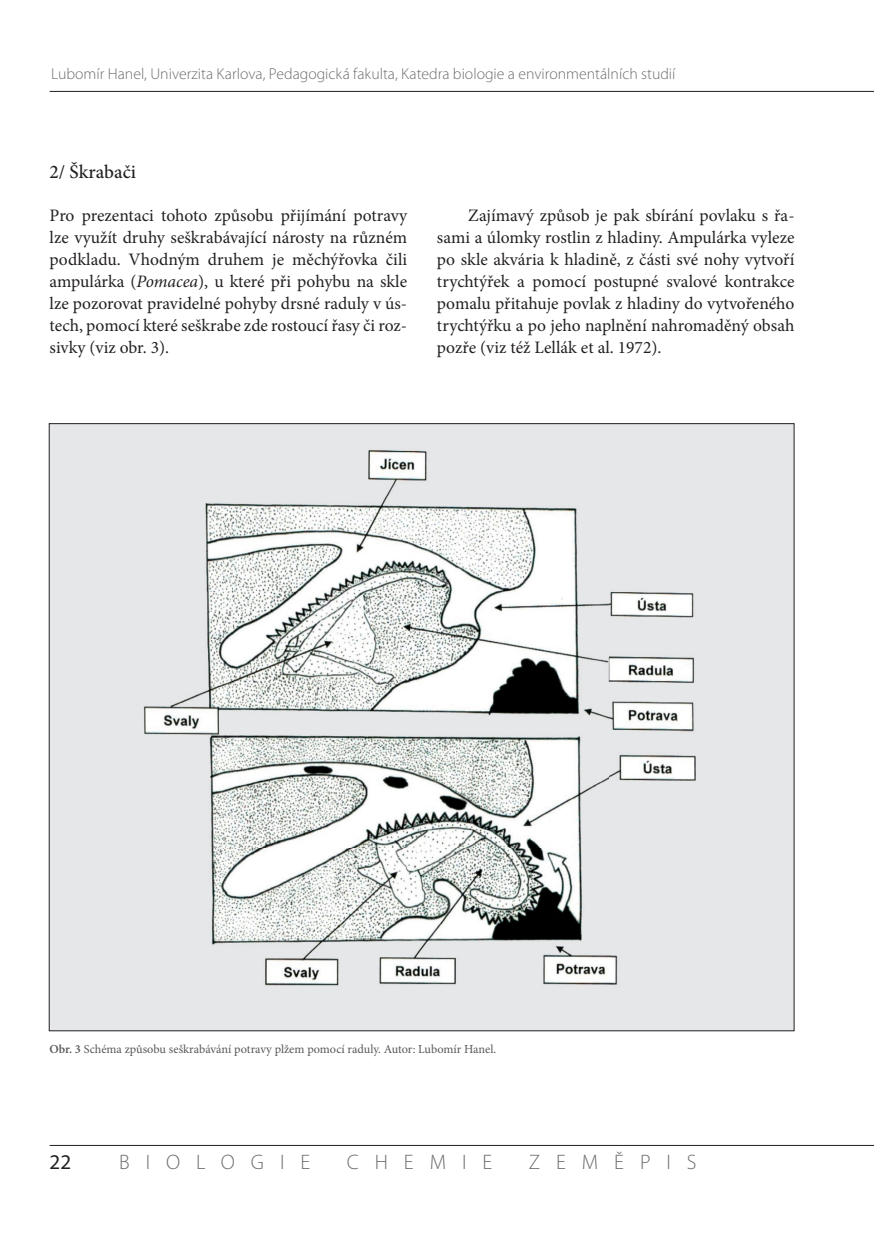
<style>
.page{position:relative;width:874px;height:1241px;background:#fff}
.page>*{position:absolute;margin:0;border:0;box-sizing:border-box;transform-origin:0 0}
.t1{font:300 21px "Myriad Pro";letter-spacing:.76em;color:#6c6d70}
.t2{font:21px "Myriad Pro";color:#231f20}
.t3{font:500 19.25px "Minion Pro";color:#231f20}
.t4{font:17.5px/21.9px "Minion Pro";color:#231f20;text-align:justify}
.t5{font:300 15.75px "Myriad Pro";color:#6c6d70}
.t6{font:12.25px "Minion Pro";letter-spacing:-.005em;color:#57585a}
.s1{font-style:italic}
.s2{font-weight:600}
</style>
<div class="page">
<hr style="left:50px;top:1144px;width:823px;height:1px;background:#231f20">
<hr style="left:50px;top:91px;width:823px;height:1px;background:#231f20">
<div style="left:49px;top:423px;width:744px;height:607px;background:#e6e7e9"></div>
<img style="left:143px;top:450px;width:553px;height:536px">
<p class="t5" style="left:51px;top:65px;width:625px">Lubomír Hanel, Univerzita Karlova, Pedagogická fakulta, Katedra biologie a environmentálních studií</p>
<p class="t3" style="left:50px;top:158px;width:88px">2/ Škrabači</p>
<p class="t4" style="left:50px;top:205px;width:359px">Pro prezentaci tohoto způsobu přijímání potravy lze využít druhy seškrabávající nárosty na různém podkladu. Vhodným druhem je měchýřovka čili ampulárka (<span class="s1">Pomacea</span>), u které při pohybu na skle lze pozorovat pravidelné pohyby drsné raduly v ús&shy;tech, pomocí které seškrabe zde rostoucí řasy či roz&shy;sivky (viz obr. 3).</p>
<p class="t4" style="left:437px;top:205px;width:359px;text-indent:31px">Zajímavý způsob je pak sbírání povlaku s řa&shy;sami a úlomky rostlin z hladiny. Ampulárka vyleze po skle akvária k hladině, z části své nohy vytvoří trychtýřek a pomocí postupné svalové kontrakce pomalu přitahuje povlak z hladiny do vytvořeného trychtýřku a po jeho naplnění nahromaděný obsah pozře (viz též Lellák et al. 1972).</p>
<p class="t6" style="left:50px;top:1040px;width:448px"><span class="s2">Obr. 3</span> Schéma způsobu seškrabávání potravy plžem pomocí raduly. Autor: Lubomír Hanel.</p>
<p class="t2" style="left:50px;top:1148px;width:23px">22</p>
<p class="t1" style="left:119px;top:1149px;width:192px">BIOLOGIE</p>
<p class="t1" style="left:346px;top:1149px;width:147px">CHEMIE</p>
<p class="t1" style="left:528px;top:1149px;width:169px">ZEMĚPIS</p>
</div>
